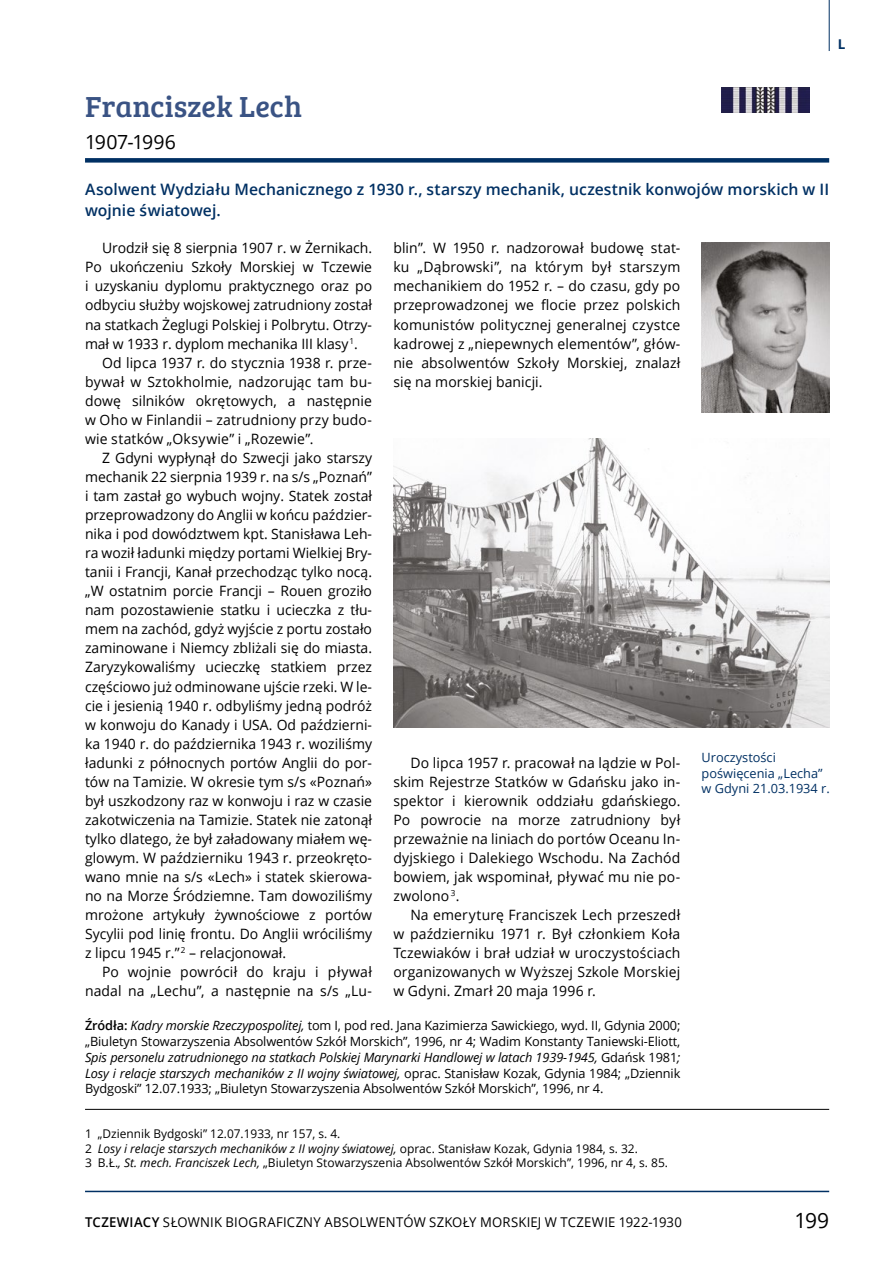
<style>
.page{position:relative;width:893px;height:1263px;background:#fff}
.page>*{position:absolute;margin:0;border:0;box-sizing:border-box;transform-origin:0 0}
.t1{font:30px "Bree Serif";color:#3a5384}
.t2{font:21px "Open Sans";color:#000}
.t3{font:19.5px "Open Sans";letter-spacing:-.005em;color:#000}
.t4{font:600 15.75px/21px "Open Sans";color:#003063}
.t5{font:14.25px/19px "Open Sans";color:#000;text-align:justify}
.t6{font:13.5px "Open Sans";letter-spacing:.015em;color:#000}
.t7{font:700 13.5px "Open Sans";color:#003063}
.t8{font:12.75px/15.8px "Open Sans";letter-spacing:-.01em;color:#000;text-align:justify}
.t9{font:12.75px/15.3px "Open Sans";color:#003063}
.t10{font:12px/14.4px "Open Sans";color:#000}
.s1{font-weight:600}
.s2{font-style:italic}
</style>
<div class="page">
<hr style="left:85px;top:1191px;width:744px;height:1px;background:#003063">
<hr style="left:829px;top:0;width:1px;height:51px;background:#003063">
<img style="left:702px;top:242px;width:127px;height:170px">
<div style="left:85px;top:158px;width:744px;height:5px;background:#003063"></div>
<img style="left:393px;top:438px;width:436px;height:289px">
<hr style="left:85px;top:1109px;width:744px;height:1px;background:#000">
<img style="left:721px;top:88px;width:88px;height:24px">
<p class="t7" style="left:838px;top:34px;width:9px">L</p>
<h1 class="t1" style="left:85px;top:85px;width:219px">Franciszek Lech</h1>
<h3 class="t3" style="left:85px;top:128px;width:93px">1907-1996</h3>
<p class="t4" style="left:85px;top:178px;width:746px">Asolwent Wydziału Mechanicznego z 1930 r., starszy mechanik, uczestnik konwojów morskich w II wojnie światowej.</p>
<p class="t5" style="left:102px;top:238px;width:272px">Urodził się 8 sierpnia 1907 r. w Żernikach.</p>
<p class="t5" style="left:85px;top:257px;width:289px">Po ukończeniu Szkoły Morskiej w Tczewie</p>
<p class="t5" style="left:85px;top:276px;width:289px">i uzyskaniu dyplomu praktycznego oraz po</p>
<p class="t5" style="left:85px;top:295px;width:289px">odbyciu służby wojskowej zatrudniony został</p>
<p class="t5" style="left:85px;top:314px;width:289px">na statkach Żeglugi Polskiej i Polbrytu. Otrzy-</p>
<p class="t5" style="left:85px;top:333px;width:274px">mał w 1933 r. dyplom mechanika III klasy<sup>1</sup>.</p>
<p class="t5" style="left:102px;top:353px;width:272px">Od lipca 1937 r. do stycznia 1938 r. prze-</p>
<p class="t5" style="left:85px;top:372px;width:289px">bywał w Sztokholmie, nadzorując tam bu-</p>
<p class="t5" style="left:85px;top:391px;width:289px">dowę silników okrętowych, a następnie</p>
<p class="t5" style="left:85px;top:410px;width:289px">w Oho w Finlandii – zatrudniony przy budo-</p>
<p class="t5" style="left:85px;top:429px;width:230px">wie statków „Oksywie” i „Rozewie”.</p>
<p class="t5" style="left:102px;top:448px;width:272px">Z Gdyni wypłynął do Szwecji jako starszy</p>
<p class="t5" style="left:85px;top:467px;width:289px">mechanik 22 sierpnia 1939 r. na s/s „Poznań”</p>
<p class="t5" style="left:85px;top:486px;width:289px">i tam zastał go wybuch wojny. Statek został</p>
<p class="t5" style="left:85px;top:505px;width:289px">przeprowadzony do Anglii w końcu paździer-</p>
<p class="t5" style="left:85px;top:524px;width:289px">nika i pod dowództwem kpt. Stanisława Leh-</p>
<p class="t5" style="left:85px;top:543px;width:289px">ra woził ładunki między portami Wielkiej Bry-</p>
<p class="t5" style="left:85px;top:562px;width:289px">tanii i Francji, Kanał przechodząc tylko nocą.</p>
<p class="t5" style="left:85px;top:581px;width:289px">„W ostatnim porcie Francji – Rouen groziło</p>
<p class="t5" style="left:85px;top:600px;width:289px">nam pozostawienie statku i ucieczka z tłu-</p>
<p class="t5" style="left:85px;top:619px;width:289px">mem na zachód, gdyż wyjście z portu zostało</p>
<p class="t5" style="left:85px;top:638px;width:289px">zaminowane i Niemcy zbliżali się do miasta.</p>
<p class="t5" style="left:85px;top:657px;width:289px">Zaryzykowaliśmy ucieczkę statkiem przez</p>
<p class="t5" style="left:85px;top:676px;width:289px">częściowo już odminowane ujście rzeki. W le-</p>
<p class="t5" style="left:85px;top:695px;width:289px">cie i jesienią 1940 r. odbyliśmy jedną podróż</p>
<p class="t5" style="left:85px;top:714px;width:289px">w konwoju do Kanady i USA. Od październi-</p>
<p class="t5" style="left:85px;top:734px;width:289px">ka 1940 r. do października 1943 r. woziliśmy</p>
<p class="t5" style="left:85px;top:753px;width:289px">ładunki z północnych portów Anglii do por-</p>
<p class="t5" style="left:85px;top:772px;width:289px">tów na Tamizie. W okresie tym s/s «Poznań»</p>
<p class="t5" style="left:85px;top:791px;width:289px">był uszkodzony raz w konwoju i raz w czasie</p>
<p class="t5" style="left:85px;top:810px;width:289px">zakotwiczenia na Tamizie. Statek nie zatonął</p>
<p class="t5" style="left:85px;top:829px;width:289px">tylko dlatego, że był załadowany miałem wę-</p>
<p class="t5" style="left:85px;top:848px;width:289px">glowym. W październiku 1943 r. przeokręto-</p>
<p class="t5" style="left:85px;top:867px;width:289px">wano mnie na s/s «Lech» i statek skierowa-</p>
<p class="t5" style="left:85px;top:886px;width:289px">no na Morze Śródziemne. Tam dowoziliśmy</p>
<p class="t5" style="left:85px;top:905px;width:289px">mrożone artykuły żywnościowe z portów</p>
<p class="t5" style="left:85px;top:924px;width:289px">Sycylii pod linię frontu. Do Anglii wróciliśmy</p>
<p class="t5" style="left:85px;top:943px;width:203px">z lipcu 1945 r.” <sup>2</sup> – relacjonował.</p>
<p class="t5" style="left:102px;top:962px;width:272px">Po wojnie powrócił do kraju i pływał</p>
<p class="t5" style="left:85px;top:981px;width:289px">nadal na „Lechu”, a następnie na s/s „Lu-</p>
<p class="t5" style="left:393px;top:238px;width:289px">blin”. W 1950 r. nadzorował budowę stat&shy;ku „Dąbrowski”, na którym był starszym mechanikiem do 1952 r. – do czasu, gdy po przeprowadzonej we flocie przez polskich komunistów politycznej generalnej czystce kadrowej z „niepewnych elementów”, głów&shy;nie absolwentów Szkoły Morskiej, znalazł się na morskiej banicji.</p>
<p class="t5" style="left:393px;top:753px;width:289px;text-indent:17px">Do lipca 1957 r. pracował na lądzie w Pol&shy;skim Rejestrze Statków w Gdańsku jako in&shy;spektor i kierownik oddziału gdańskiego.<br>Po powrocie na morze zatrudniony był przeważnie na liniach do portów Oceanu In&shy;dyjskiego i Dalekiego Wschodu. Na Zachód bowiem, jak wspominał, pływać mu nie po&shy;zwolono <sup>3</sup>.</p>
<p class="t5" style="left:393px;top:905px;width:289px;text-indent:17px">Na emeryturę Franciszek Lech przeszedł w październiku 1971 r. Był członkiem Koła Tczewiaków i brał udział w uroczystościach organizowanych w Wyższej Szkole Morskiej w Gdyni. Zmarł 20 maja 1996 r.</p>
<p class="t8" style="left:85px;top:1017px;width:597px"><span class="s1">Źródła:</span> <span class="s2">Kadry morskie Rzeczypospolitej,</span> tom I, pod red. Jana Kazimierza Sawickiego, wyd. II, Gdynia 2000; „Biuletyn Stowarzyszenia Absolwentów Szkół Morskich”, 1996, nr 4; Wadim Konstanty Taniewski-Eliott, <span class="s2">Spis personelu zatrudnionego na statkach Polskiej Marynarki Handlowej w latach 1939-1945,</span> Gdańsk 1981<span class="s2">; Losy i relacje starszych mechaników z II wojny światowej,</span> oprac. Stanisław Kozak, Gdynia 1984; „Dziennik Bydgoski” 12.07.1933; „Biuletyn Stowarzyszenia Absolwentów Szkół Morskich”, 1996, nr 4.</p>
<p class="t10" style="left:85px;top:1126px;width:584px">1 „Dziennik Bydgoski” 12.07.1933, nr 157, s. 4.<br>2 <span class="s2">Losy i relacje starszych mechaników z II wojny światowej,</span> oprac. Stanisław Kozak, Gdynia 1984, s. 32.<br>3 B.Ł.<span class="s2">, St. mech. Franciszek Lech,</span> „Biuletyn Stowarzyszenia Absolwentów Szkół Morskich”, 1996, nr 4, s. 85.</p>
<p class="t9" style="left:702px;top:750px;width:130px">Uroczystości poświęcenia „Lecha” w Gdyni 21.03.1934 r.</p>
<p class="t6" style="left:85px;top:1212px;width:598px"><span class="s1">TCZEWIACY</span> SŁOWNIK BIOGRAFICZNY ABSOLWENTÓW SZKOŁY MORSKIEJ W TCZEWIE 1922-1930</p>
<h2 class="t2" style="left:794px;top:1206px;width:36px">199</h2>
</div>
